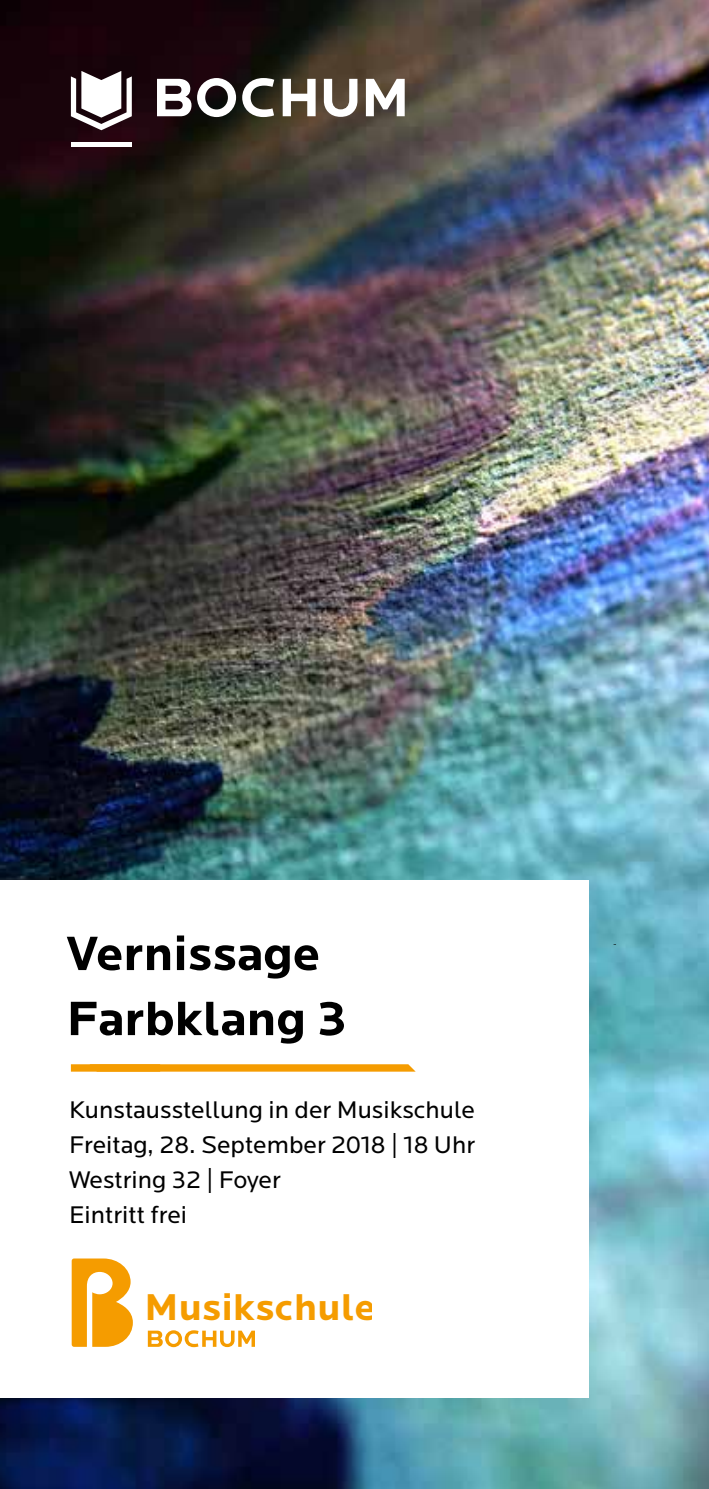
<style>
.page{position:relative;width:709px;height:1489px;background:#fff}
.page>*{position:absolute;margin:0;border:0;box-sizing:border-box;transform-origin:0 0}
.t1{font:700 50px/65px "Locator";color:#000}
.t2{font:700 38.75px "Locator";letter-spacing:.01em;color:#f59c00}
.t3{font:25px/35px "Locator";color:#000}
</style>
<div class="page">
<img style="left:0;top:0;width:709px;height:1488px">
<svg style="left:157px;top:78px;width:247px;height:39px"></svg>
<hr style="left:71px;top:143px;width:61px;height:4px;background:#fff">
<svg style="left:71px;top:71px;width:61px;height:59px"></svg>
<div style="left:0;top:880px;width:588px;height:517px;background:#fff"></div>
<svg style="left:148px;top:1330px;width:107px;height:16px"></svg>
<svg style="left:72px;top:1258px;width:61px;height:88px"></svg>
<div style="left:71px;top:1064px;width:89px;height:7px;background:#f59c00"></div>
<div style="left:93px;top:1064px;width:319px;height:7px;background:#f59c00"></div>
<h1 class="t1" style="left:66px;top:922px;width:281px">Vernissage<br>Farbklang 3</h1>
<p class="t3" style="left:69px;top:1092px;width:407px">Kunstausstellung in der Musikschule<br>Freitag, 28. September 2018 | 18 Uhr<br>Westring 32 | Foyer<br>Eintritt frei</p>
<h2 class="t2" style="left:144px;top:1284px;width:233px">Musikschule</h2>
</div>
